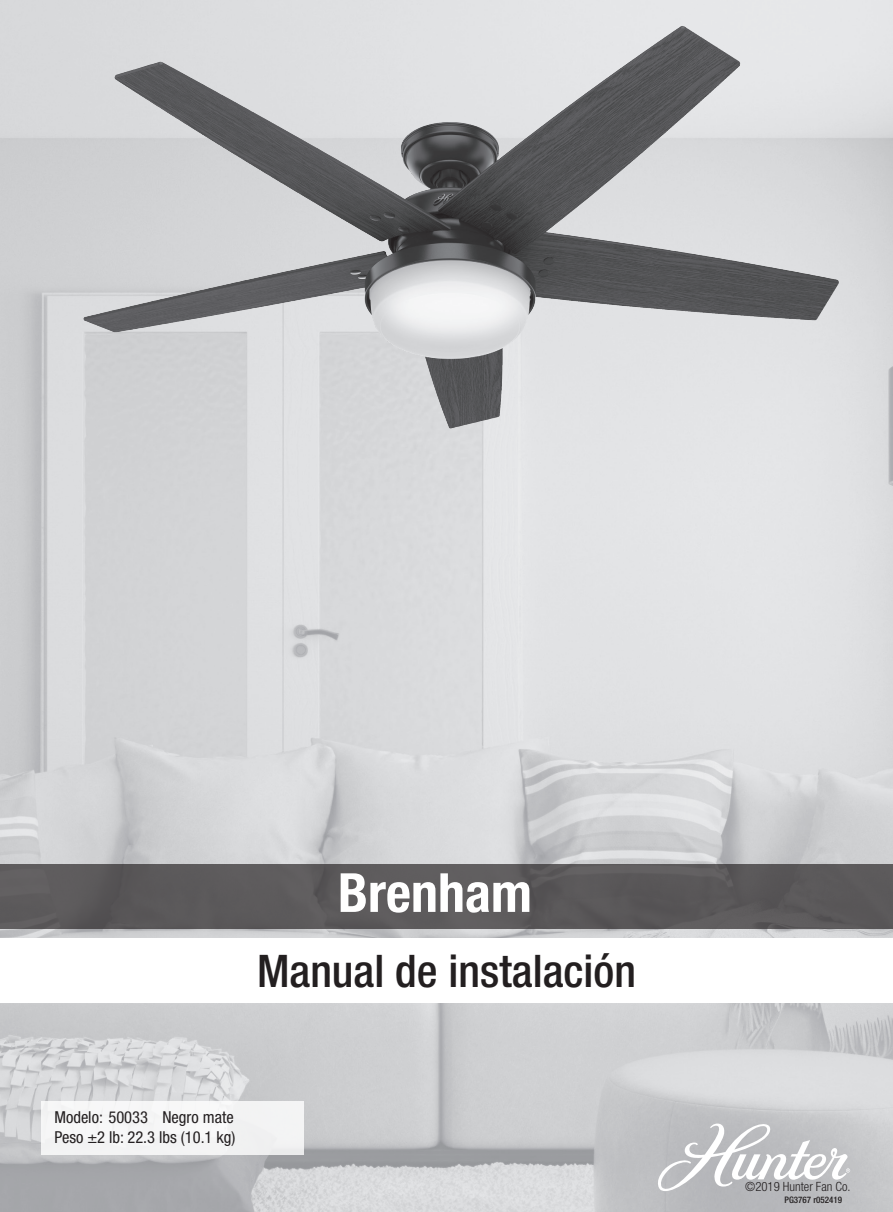
<style>
.page{position:relative;width:893px;height:1212px;background:#fff}
.page>*{position:absolute;margin:0;border:0;box-sizing:border-box;transform-origin:0 0}
.t1{font:700 condensed 54px "Helvetica Neue LT Std";color:#fff}
.t2{font:500 condensed 45px "Helvetica Neue LT Std";color:#231f20}
.t3{font:condensed 16.5px "Helvetica Neue LT Std";color:#231f20}
.t4{font:300 condensed 12.75px "Helvetica Neue LT Std";color:#231f20}
.t5{font:500 condensed 9px "Helvetica Neue LT Std";color:#231f20}
</style>
<div class="page">
<img style="left:0;top:0;width:893px;height:1212px">
<div style="left:0;top:939px;width:893px;height:64px;background:#fff"></div>
<svg style="left:658px;top:1123px;width:192px;height:68px"></svg>
<div style="left:0;top:864px;width:893px;height:64px;background:#5c5a5b"></div>
<div style="left:41px;top:1101px;width:263px;height:54px;background:#f4f4f4"></div>
<img style="left:613px;top:26px;width:69px;height:47px">
<p class="t1" style="left:338px;top:860px;width:195px">Brenham</p>
<p class="t2" style="left:257px;top:944px;width:380px">Manual de instalación</p>
<p class="t3" style="left:54px;top:1108px;width:181px">Modelo: 50033 Negro mate</p>
<p class="t3" style="left:54px;top:1128px;width:183px">Peso ±2 lb: 22.3 lbs (10.1 kg)</p>
<p class="t4" style="left:745px;top:1179px;width:107px">©2019 Hunter Fan Co.</p>
<p class="t5" style="left:784px;top:1194px;width:59px">PG3767 r052419</p>
</div>
